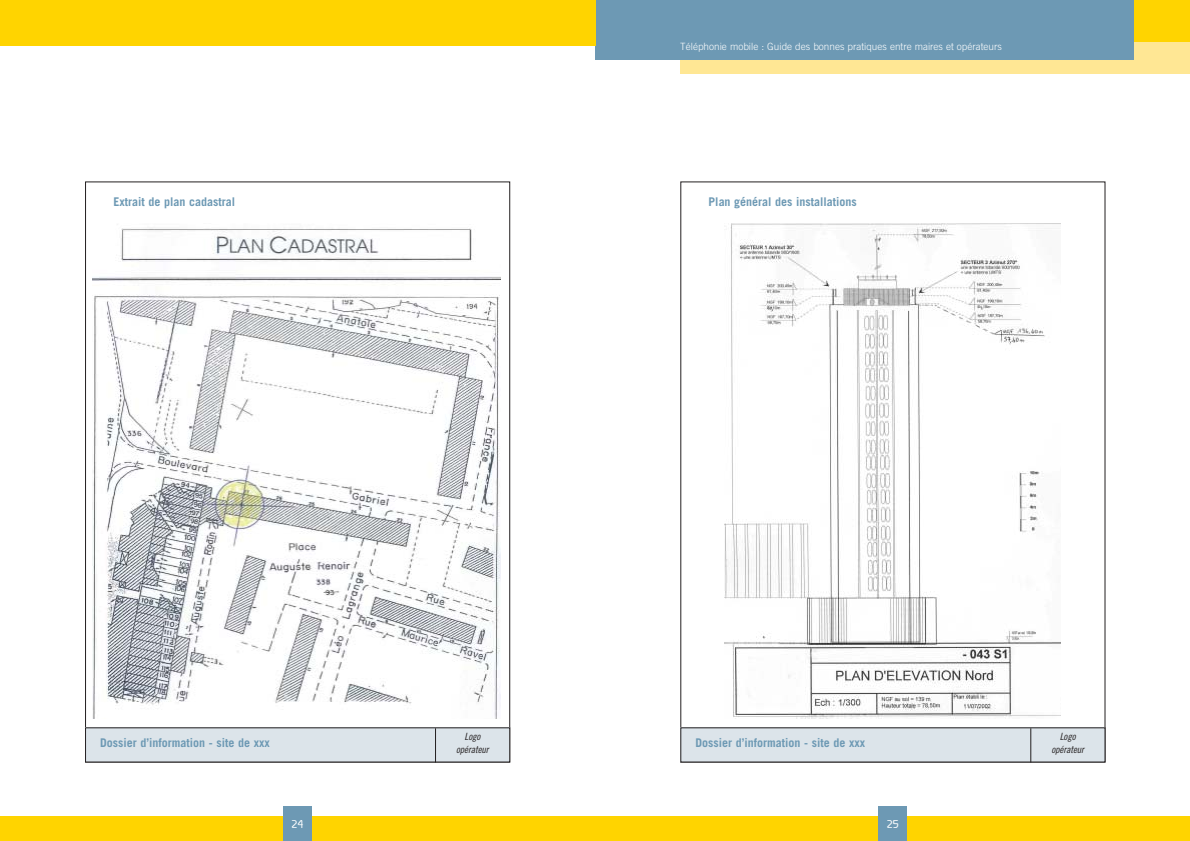
<style>
.page{position:relative;width:1190px;height:841px;background:#fff}
.page>*{position:absolute;margin:0;border:0;box-sizing:border-box;transform-origin:0 0}
.t1{font:700 12px "Trade Gothic LT Std";color:#6d99b4}
.t2{font:300 10px "Trade Gothic LT Std";color:#fff}
.t3{font:10px/12.7px "Trade Gothic LT Std Cn 18 Obl";letter-spacing:-.01em;color:#231f20;text-align:center}
.t4{font:10px "Prosper";color:#fff}
</style>
<div class="page">
<div style="left:595px;top:0;width:595px;height:45px;background:#ffd400"></div>
<div style="left:595px;top:816px;width:595px;height:25px;background:#ffd400"></div>
<div style="left:879px;top:806px;width:28px;height:35px;background:#6d99b4"></div>
<div style="left:680px;top:43px;width:510px;height:31px;background:#ffe794"></div>
<div style="left:595px;top:0;width:539px;height:60px;background:#6d99b4"></div>
<div style="left:0;top:0;width:595px;height:45px;background:#ffd400"></div>
<div style="left:0;top:816px;width:595px;height:25px;background:#ffd400"></div>
<div style="left:283px;top:806px;width:29px;height:35px;background:#6d99b4"></div>
<img style="left:92px;top:228px;width:409px;height:490px">
<div style="left:86px;top:728px;width:424px;height:34px;background:#dce4ea"></div>
<div style="left:85px;top:727px;width:425px;height:36px;border:1px solid #231f20"></div>
<hr style="left:435px;top:728px;width:1px;height:35px;background:#231f20">
<img style="left:724px;top:223px;width:337px;height:495px">
<div style="left:681px;top:728px;width:424px;height:34px;background:#dce4ea"></div>
<div style="left:680px;top:727px;width:426px;height:36px;border:1px solid #231f20"></div>
<hr style="left:1030px;top:728px;width:1px;height:35px;background:#231f20">
<p class="t1" style="left:113px;top:197px;width:123px">Extrait de plan cadastral</p>
<p class="t2" style="left:680px;top:43px;width:323px">Téléphonie mobile : Guide des bonnes pratiques entre maires et opérateurs</p>
<p class="t1" style="left:709px;top:197px;width:150px">Plan général des installations</p>
<p class="t1" style="left:100px;top:739px;width:171px">Dossier d’information - site de xxx</p>
<p class="t4" style="left:291px;top:820px;width:14px">24</p>
<p class="t3" style="left:456px;top:732px;width:34px">Logo opérateur</p>
<p class="t1" style="left:696px;top:739px;width:171px">Dossier d’information - site de xxx</p>
<p class="t4" style="left:887px;top:820px;width:14px">25</p>
<p class="t3" style="left:1051px;top:732px;width:34px">Logo opérateur</p>
</div>
